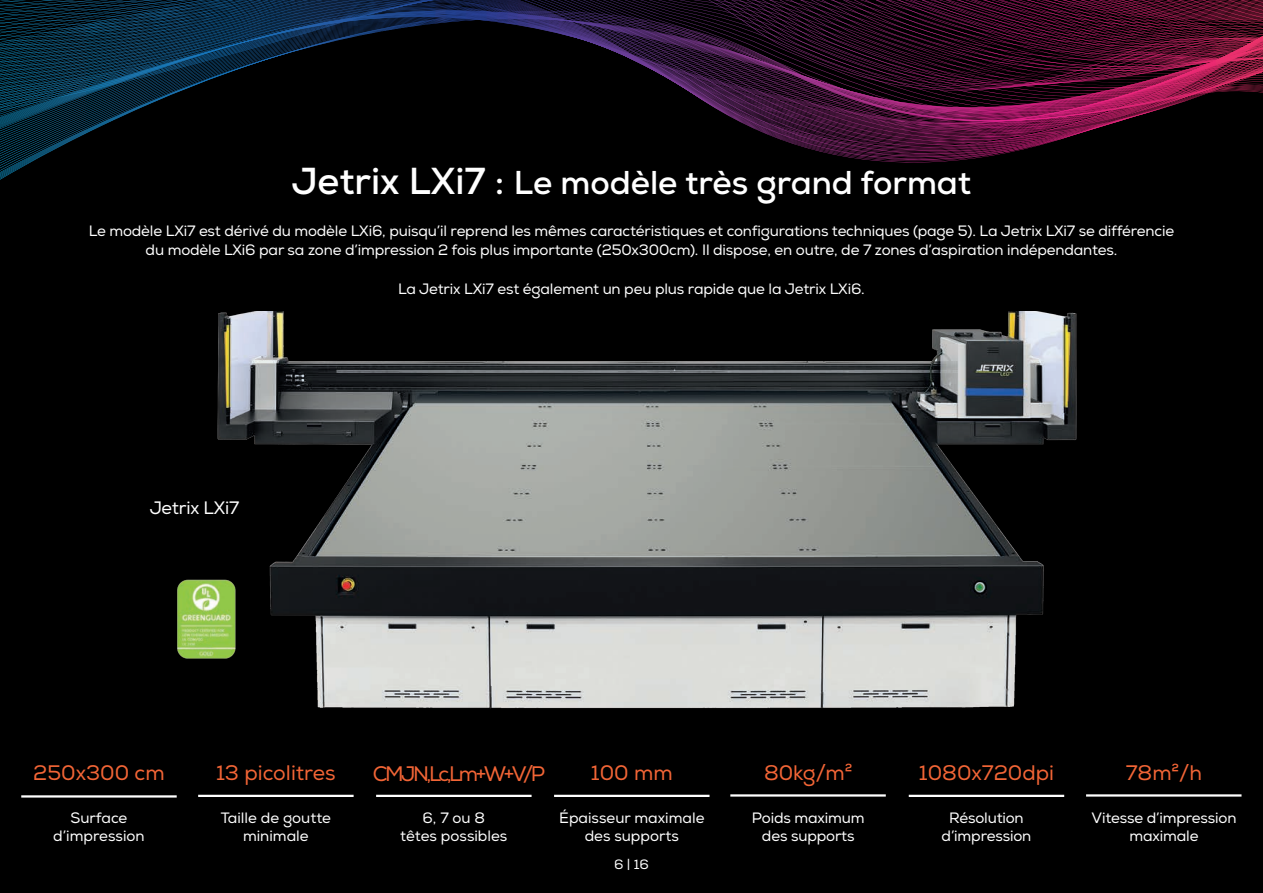
<style>
.page{position:relative;width:1263px;height:893px;background:#000}
.page>*{position:absolute;margin:0;border:0;box-sizing:border-box;transform-origin:0 0}
.t1{font:700 33px "Nexa";color:#fff}
.t2{font:21px "Nexa";color:#f26536}
.t3{font:18px "Nexa";letter-spacing:-.01em;color:#fff}
.t4{font:15px/18px "Nexa";letter-spacing:-.01em;color:#fff;text-align:center}
.t5{font:13.5px "Nexa";color:#fff}
.s1{font-size:37.5px}
</style>
<div class="page">
<svg style="left:0;top:140px;width:1055px;height:22px"></svg>
<svg style="left:0;top:111px;width:134px;height:20px"></svg>
<svg style="left:617px;top:123px;width:496px;height:18px"></svg>
<svg style="left:737px;top:120px;width:386px;height:3px"></svg>
<svg style="left:727px;top:115px;width:413px;height:4px;background:#6a1649"></svg>
<svg style="left:720px;top:111px;width:434px;height:4px;background:#70174d"></svg>
<svg style="left:0;top:0;width:1263px;height:111px"></svg>
<img style="left:217px;top:311px;width:860px;height:398px">
<hr style="left:198px;top:795px;width:156px;height:2px;background:#fff">
<hr style="left:376px;top:795px;width:156px;height:2px;background:#fff">
<hr style="left:554px;top:795px;width:155px;height:2px;background:#fff">
<hr style="left:730px;top:794px;width:156px;height:3px;background:#fff">
<hr style="left:21px;top:795px;width:156px;height:3px;background:#fff">
<hr style="left:909px;top:795px;width:155px;height:2px;background:#fff">
<hr style="left:1086px;top:794px;width:155px;height:3px;background:#fff">
<img style="left:177px;top:577px;width:65px;height:92px">
<h1 class="t1" style="left:292px;top:161px;width:681px"><span class="s1">Jetrix LXi7 :</span> Le modèle très grand format</h1>
<p class="t4" style="left:89px;top:221px;width:1087px;line-height:19.5px">Le modèle LXi7 est dérivé du modèle LXi6, puisqu’il reprend les mêmes caractéristiques et configurations techniques (page 5). La Jetrix LXi7 se différencie du modèle LXi6 par sa zone d’impression 2 fois plus importante (250x300cm). Il dispose, en outre, de 7 zones d’aspiration indépendantes.</p>
<p class="t4" style="left:398px;top:280px;width:468px">La Jetrix LXi7 est également un peu plus rapide que la Jetrix LXi6.</p>
<p class="t3" style="left:150px;top:497px;width:91px">Jetrix LXi7</p>
<h2 class="t2" style="left:33px;top:760px;width:133px">250x300 cm</h2>
<p class="t4" style="left:53px;top:809px;width:93px">Surface d’impression</p>
<h2 class="t2" style="left:216px;top:760px;width:121px">13 picolitres</h2>
<p class="t4" style="left:221px;top:809px;width:112px">Taille de goutte minimale</p>
<p class="t4" style="left:400px;top:809px;width:109px">6, 7 ou 8<br>têtes possibles</p>
<h2 class="t2" style="left:373px;top:762px;width:174px">CMJN,Lc,Lm+W+V/P</h2>
<h2 class="t2" style="left:591px;top:760px;width:83px">100 mm</h2>
<p class="t4" style="left:559px;top:809px;width:147px">Épaisseur maximale des supports</p>
<p class="t5" style="left:614px;top:856px;width:36px">6 | 16</p>
<h2 class="t2" style="left:764px;top:760px;width:90px">80kg/m²</h2>
<p class="t4" style="left:752px;top:809px;width:114px">Poids maximum des supports</p>
<h2 class="t2" style="left:919px;top:760px;width:137px">1080x720dpi</h2>
<p class="t4" style="left:942px;top:809px;width:91px">Résolution d’impression</p>
<h2 class="t2" style="left:1126px;top:760px;width:78px">78m²/h</h2>
<p class="t4" style="left:1091px;top:809px;width:147px">Vitesse d’impression maximale</p>
</div>
